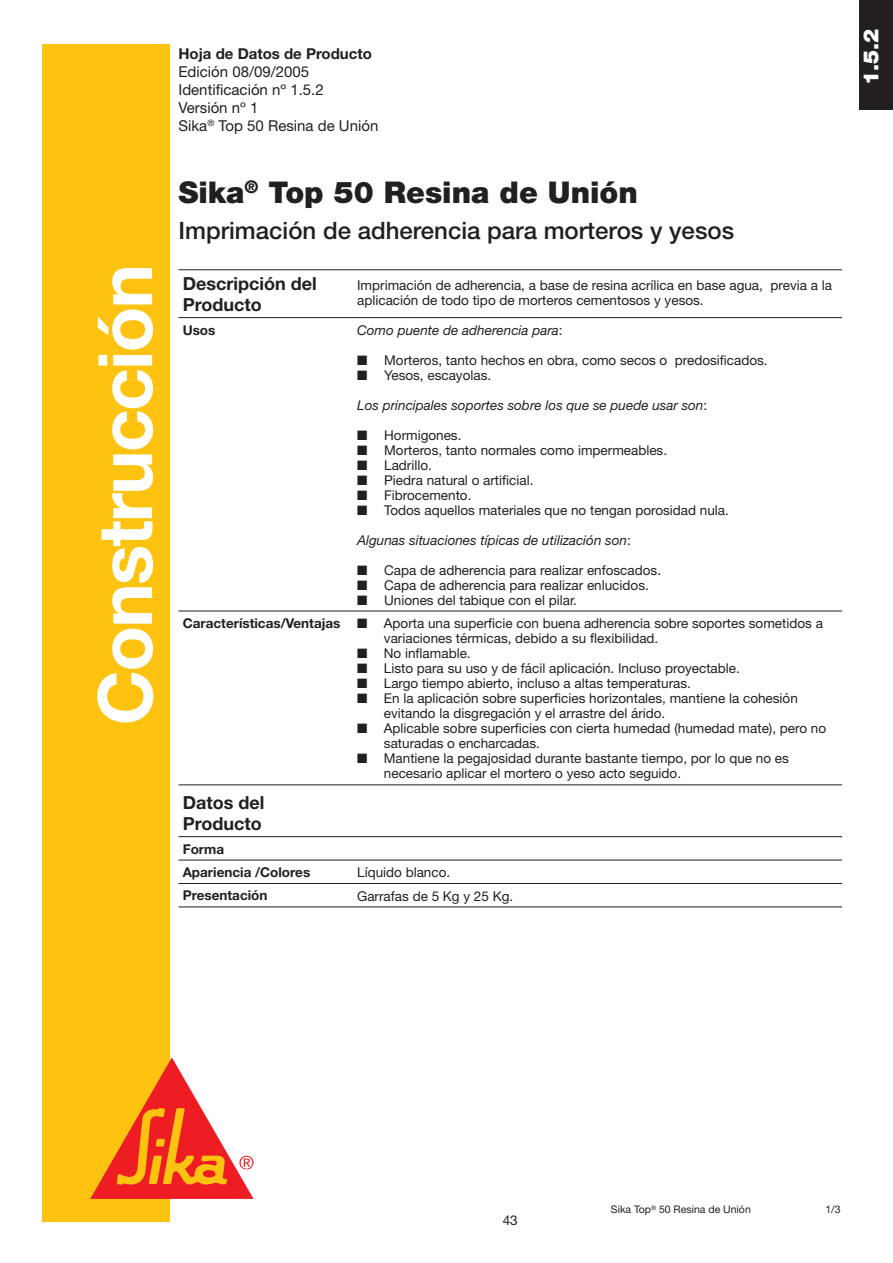
<style>
.page{position:relative;width:893px;height:1263px;background:#fff}
.page>*{position:absolute;margin:0;border:0;box-sizing:border-box;transform-origin:0 0}
.t1{font:700 75px "Helvetica Neue";letter-spacing:-.025em;color:#fff}
.t2{font:900 30px "Helvetica Neue";color:#231f20}
.t3{font:500 24px "Helvetica Neue";color:#231f20}
.t4{font:900 21px "Helvetica Neue";color:#fff}
.t5{font:700 18px/21px "Helvetica Neue";color:#231f20}
.t6{font:15px/18px "Helvetica Neue";color:#231f20}
.t7{font:700 15px "Helvetica Neue";color:#231f20}
.t8{font:13.5px/15px "Helvetica Neue";color:#231f20}
.t9{font:italic 13.5px "Helvetica Neue";color:#231f20}
.t10{font:700 13.5px/23.4px "Helvetica Neue";color:#231f20}
.t11{font:10.5px "Helvetica Neue";color:#231f20}
.s1{font-style:normal}
.s2{font-weight:700}
</style>
<div class="page">
<div style="left:42px;top:44px;width:128px;height:1178px;background:#fec210"></div>
<svg style="left:90px;top:1057px;width:163px;height:142px"></svg>
<hr style="left:178px;top:269px;width:664px;height:1px;background:#231f20">
<hr style="left:178px;top:317px;width:664px;height:1px;background:#231f20">
<hr style="left:178px;top:611px;width:664px;height:1px;background:#231f20">
<hr style="left:178px;top:784px;width:664px;height:1px;background:#231f20">
<hr style="left:178px;top:836px;width:664px;height:1px;background:#231f20">
<hr style="left:178px;top:860px;width:664px;height:1px;background:#231f20">
<hr style="left:178px;top:883px;width:664px;height:1px;background:#231f20">
<hr style="left:178px;top:907px;width:664px;height:1px;background:#231f20">
<div style="left:859px;top:0;width:33px;height:110px;background:#231f20"></div>
<h1 class="t1" style="left:99px;top:725px;width:463px;rotate:-90deg">Construcción</h1>
<p class="t7" style="left:178px;top:48px;width:195px">Hoja de Datos de Producto</p>
<p class="t6" style="left:178px;top:64px;width:201px">Edición 08/09/2005<br>Identificación nº 1.5.2<br>Versión nº 1<br>Sika<sup>®</sup> Top 50 Resina de Unión</p>
<h2 class="t2" style="left:178px;top:182px;width:461px">Sika<sup>®</sup> Top 50 Resina de Unión</h2>
<h3 class="t3" style="left:178px;top:222px;width:557px">Imprimación de adherencia para morteros y yesos</h3>
<h3 class="t5" style="left:183px;top:275px;width:135px">Descripción del<br>Producto</h3>
<p class="t8" style="left:357px;top:279px;width:476px">Imprimación de adherencia, a base de resina acrílica en base agua, previa a la aplicación de todo tipo de morteros cementosos y yesos.</p>
<p class="t10" style="left:183px;top:320px;width:34px">Usos</p>
<p class="t9" style="left:357px;top:325px;width:207px">Como puente de adherencia para<span class="s1">:</span></p>
<p class="t8" style="left:357px;top:354px;width:412px">■ Morteros, tanto hechos en obra, como secos o predosificados.</p>
<p class="t8" style="left:357px;top:369px;width:136px">■ Yesos, escayolas.</p>
<p class="t9" style="left:357px;top:400px;width:351px">Los principales soportes sobre los que se puede usar son<span class="s1">:</span></p>
<p class="t8" style="left:357px;top:429px;width:106px">■ Hormigones.</p>
<p class="t8" style="left:357px;top:444px;width:311px">■ Morteros, tanto normales como impermeables.</p>
<p class="t8" style="left:357px;top:459px;width:76px">■ Ladrillo.</p>
<p class="t8" style="left:357px;top:474px;width:178px">■ Piedra natural o artificial.</p>
<p class="t8" style="left:357px;top:489px;width:116px">■ Fibrocemento.</p>
<p class="t8" style="left:357px;top:504px;width:373px">■ Todos aquellos materiales que no tengan porosidad nula.</p>
<p class="t9" style="left:357px;top:535px;width:275px">Algunas situaciones típicas de utilización son<span class="s1">:</span></p>
<p class="t8" style="left:357px;top:564px;width:305px">■ Capa de adherencia para realizar enfoscados.</p>
<p class="t8" style="left:357px;top:579px;width:293px">■ Capa de adherencia para realizar enlucidos.</p>
<p class="t8" style="left:183px;top:590px;width:641px;line-height:23.9px;text-indent:174px">■ Uniones del tabique con el pilar.<br><span class="s2">Características/Ventajas</span> ■ Aporta una superficie con buena adherencia sobre soportes sometidos a</p>
<p class="t8" style="left:384px;top:633px;width:276px">variaciones térmicas, debido a su flexibilidad.</p>
<p class="t8" style="left:357px;top:648px;width:115px">■ No inflamable.</p>
<p class="t8" style="left:357px;top:663px;width:384px">■ Listo para su uso y de fácil aplicación. Incluso proyectable.</p>
<p class="t8" style="left:357px;top:678px;width:335px">■ Largo tiempo abierto, incluso a altas temperaturas.</p>
<p class="t8" style="left:384px;top:693px;width:415px;text-indent:-27px">■ En la aplicación sobre superficies horizontales, mantiene la cohesión evitando la disgregación y el arrastre del árido.</p>
<p class="t8" style="left:384px;top:723px;width:444px;text-indent:-27px">■ Aplicable sobre superficies con cierta humedad (humedad mate), pero no saturadas o encharcadas.</p>
<p class="t8" style="left:384px;top:753px;width:406px;text-indent:-27px">■ Mantiene la pegajosidad durante bastante tiempo, por lo que no es necesario aplicar el mortero o yeso acto seguido.</p>
<h3 class="t5" style="left:183px;top:795px;width:83px">Datos del<br>Producto</h3>
<p class="t10" style="left:183px;top:839px;width:129px">Forma<br>Apariencia /Colores</p>
<p class="t8" style="left:357px;top:866px;width:95px">Líquido blanco.</p>
<p class="t10" style="left:183px;top:886px;width:86px">Presentación</p>
<p class="t8" style="left:357px;top:890px;width:158px">Garrafas de 5 Kg y 25 Kg.</p>
<h3 class="t4" style="left:863px;top:85px;width:58px;rotate:-90deg">1.5.2</h3>
<p class="t8" style="left:503px;top:1214px;width:17px">43</p>
<p class="t11" style="left:611px;top:1206px;width:141px">Sika Top<sup>®</sup> 50 Resina de Unión</p>
<p class="t11" style="left:825px;top:1206px;width:17px">1/3</p>
</div>
